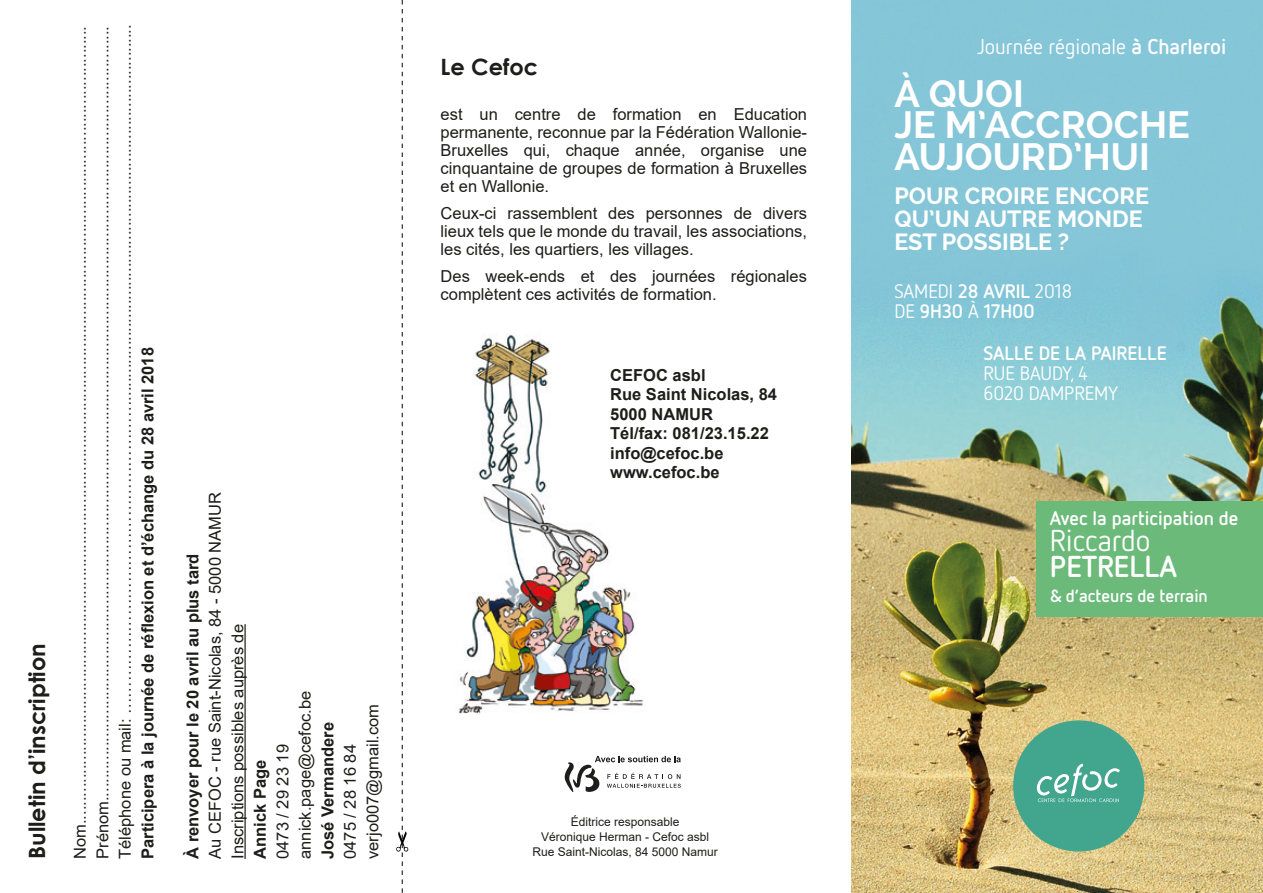
<style>
.page{position:relative;width:1263px;height:893px;background:#fff}
.page>*{position:absolute;margin:0;border:0;box-sizing:border-box;transform-origin:0 0}
.t1{font:700 37.8px/31.5px "Raleway";color:#fff}
.t2{font:30.15px "Netto OT";color:#fff}
.t3{font:700 30.15px "Netto OT";color:#fff}
.t4{font:700 23.25px/22.6px "Raleway";color:#fff}
.t5{font:700 22.5px "Century Gothic";color:#1d1d1b}
.t6{font:21.45px "Netto OT";color:#fff}
.t7{font:700 19.5px/20px "Netto OT";color:#fff}
.t8{font:19.5px/20px "Netto OT";color:#fff}
.t9{font:700 17.55px "Netto OT";color:#fff}
.t10{font:16.5px/18px "Arial";color:#1d1d1b}
.t11{font:700 16.5px/19.5px "Arial";color:#1d1d1b}
.t12{font:12px/15px "Arial";color:#1d1d1b;text-align:center}
.s1{font-weight:700}
.s2{font-weight:400}
</style>
<div class="page">
<img style="left:851px;top:0;width:412px;height:893px">
<div style="left:1013px;top:720px;width:131px;height:131px;background:#42a68f;border-radius:50%"></div>
<svg style="left:1037px;top:764px;width:83px;height:39px"></svg>
<div style="left:1036px;top:501px;width:227px;height:116px;background:#6bba7a"></div>
<img style="left:459px;top:335px;width:184px;height:379px">
<hr style="left:244px;top:624px;width:2px;height:235px;background:#1d1d1b">
<svg style="left:564px;top:756px;width:117px;height:36px"></svg>
<svg style="left:396px;top:0;width:12px;height:893px"></svg>
<h3 class="t5" style="left:20px;top:859px;width:217px;rotate:-90deg">Bulletin d’inscription</h3>
<p class="t10" style="left:69px;top:859px;width:836px;line-height:22.5px;text-align:justify;rotate:-90deg">Nom..............................................................................................................................................................................<br>Prénom.........................................................................................................................................................................<br>Téléphone ou mail: …………………………………………………..................................................................................</p>
<p class="t11" style="left:138px;top:859px;width:513px;rotate:-90deg">Participera à la journée de réflexion et d’échange du 28 avril 2018</p>
<p class="t10" style="left:204px;top:859px;width:368px;line-height:22.5px;rotate:-90deg">Au CEFOC - rue Saint-Nicolas, 84 - 5000 NAMUR<br>Inscriptions possibles auprès de</p>
<p class="t11" style="left:183px;top:859px;width:307px;rotate:-90deg">À renvoyer pour le 20 avril au plus tard</p>
<p class="t10" style="left:271px;top:859px;width:170px;line-height:22.5px;rotate:-90deg">0473 / 29 23 19 annick.page@cefoc.be</p>
<p class="t11" style="left:318px;top:859px;width:138px;rotate:-90deg">José Vermandere</p>
<p class="t11" style="left:250px;top:859px;width:101px;rotate:-90deg">Annick Page</p>
<p class="t10" style="left:339px;top:859px;width:157px;line-height:22.5px;rotate:-90deg">0475 / 28 16 84 verjo007@gmail.com</p>
<h3 class="t5" style="left:441px;top:50px;width:99px">Le Cefoc</h3>
<p class="t10" style="left:441px;top:105px;width:368px;text-align:justify">est un centre de formation en Education permanente, reconnue par la Fédération Wallonie-Bruxelles qui, chaque année, organise une cinquantaine de groupes de formation à Bruxelles et en Wallonie.</p>
<p class="t10" style="left:441px;top:204px;width:368px;text-align:justify">Ceux-ci rassemblent des personnes de divers lieux tels que le monde du travail, les associations, les cités, les quartiers, les villages.</p>
<p class="t10" style="left:441px;top:267px;width:368px">Des week-ends et des journées régionales complètent ces activités de formation.</p>
<p class="t11" style="left:610px;top:365px;width:168px">CEFOC asbl<br>Rue Saint Nicolas, 84<br>5000 NAMUR<br>Tél/fax: 081/23.15.22 info@cefoc.be www.cefoc.be</p>
<p class="t12" style="left:541px;top:815px;width:170px">Éditrice responsable<br>Véronique Herman - Cefoc asbl</p>
<p class="t12" style="left:532px;top:845px;width:187px">Rue Saint-Nicolas, 84 5000 Namur</p>
<h3 class="t6" style="left:977px;top:33px;width:251px">Journée régionale <span class="s1">à Charleroi</span></h3>
<h1 class="t1" style="left:894px;top:78px;width:297px">À QUOI<br>JE M’ACCROCHE<br>AUJOURD’HUI</h1>
<h3 class="t4" style="left:894px;top:185px;width:256px">POUR CROIRE ENCORE<br>QU’UN AUTRE MONDE<br>EST POSSIBLE ?</h3>
<p class="t7" style="left:894px;top:281px;width:179px"><span class="s2">SAMEDI</span> 28 AVRIL <span class="s2">2018<br>DE</span> 9H30 <span class="s2">À</span> 17H00</p>
<p class="t7" style="left:984px;top:343px;width:185px">SALLE DE LA PAIRELLE</p>
<p class="t8" style="left:984px;top:363px;width:136px">RUE BAUDY, 4<br>6020 DAMPREMY</p>
<p class="t7" style="left:1050px;top:508px;width:190px">Avec la participation de</p>
<h2 class="t2" style="left:1050px;top:522px;width:102px">Riccardo</h2>
<h2 class="t3" style="left:1050px;top:547px;width:129px">PETRELLA</h2>
<p class="t9" style="left:1050px;top:585px;width:159px">&amp; d’acteurs de terrain</p>
</div>
